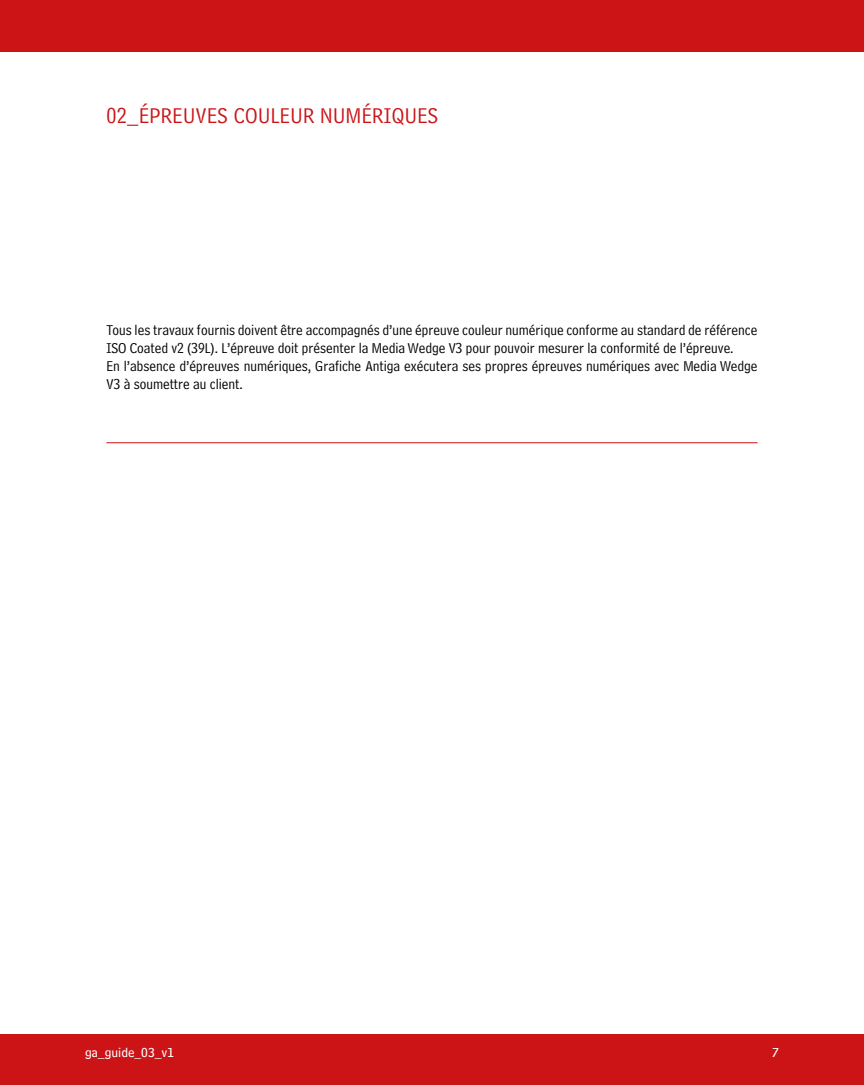
<style>
.page{position:relative;width:864px;height:1085px;background:#fff}
.page>*{position:absolute;margin:0;border:0;box-sizing:border-box;transform-origin:0 0}
.t1{font:22.5px "Bell Centennial Address";letter-spacing:.02em;color:#cc1316}
.t2{font:15px/18px "Bell Centennial Address";color:#000}
.t3{font:13.5px "Bell Centennial Sub Caption";color:#fff}
</style>
<div class="page">
<div style="left:0;top:1033px;width:863px;height:51px;background:#cc1316"></div>
<div style="left:0;top:0;width:863px;height:51px;background:#cc1316"></div>
<hr style="left:106px;top:442px;width:651px;height:1px;background:#cc1316">
<h1 class="t1" style="left:106px;top:103px;width:252px">02_Épreuves couleur numériq</h1>
<h1 class="t1" style="left:404px;top:103px;width:23px">ues</h1>
<p class="t2" style="left:106px;top:321px;width:652px">Tous les travaux fournis doivent être accompagnés d’une épreuve couleur numérique conforme au standard de référence ISO Coated v2 (39L). L’épreuve doit présenter la Media Wedge V3 pour pouvoir mesurer la conformité de l’épreuve.<br>En l’absence d’épreuves numériques, Grafiche Antiga exécutera ses propres épreuves numériques avec Media Wedge V3 à soumettre au client.</p>
<p class="t3" style="left:85px;top:1043px;width:91px">ga_guide_03_v1</p>
<p class="t3" style="left:771px;top:1043px;width:8px">7</p>
</div>
